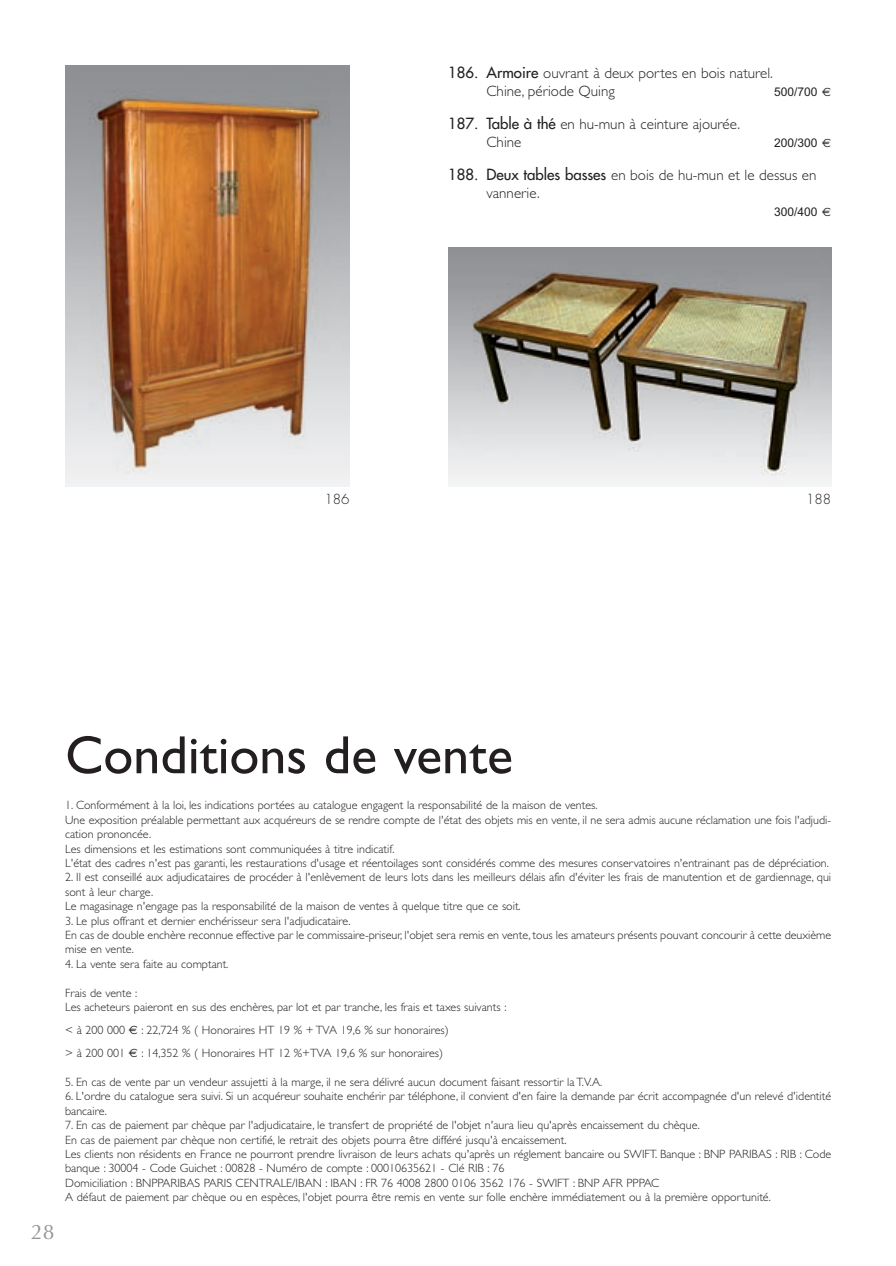
<style>
.page{position:relative;width:896px;height:1266px;background:#fff}
.page>*{position:absolute;margin:0;border:0;box-sizing:border-box;transform-origin:0 0}
.t1{font:54px "Gill Sans";color:#231f20}
.t2{font:21px "Optima";color:#939598}
.t3{font:300 15px/18px "Gill Sans";color:#231f20}
.t4{font:300 13.5px "Futura";color:#231f20}
.t5{font:300 12px/14.4px "Gill Sans";color:#231f20}
.t6{font:12px "Arial";color:#231f20}
.s1{font-family:"Futura";font-weight:400}
.s2{font-family:"Euro Sans"}
.s3{font-family:"Euro Sans";font-weight:400}
</style>
<div class="page">
<img style="left:65px;top:65px;width:284px;height:421px">
<img style="left:448px;top:247px;width:382px;height:239px">
<p class="t3" style="left:486px;top:66px;width:288px;text-indent:-38px"><span class="s1">186. Armoire</span> ouvrant à deux portes en bois naturel.<br>Chine, période Quing</p>
<p class="t6" style="left:773px;top:85px;width:58px">500/700 <span class="s2">€</span></p>
<p class="t3" style="left:486px;top:117px;width:255px;text-indent:-38px"><span class="s1">187. Table à thé</span> en hu-mun à ceinture ajourée.<br>Chine</p>
<p class="t6" style="left:773px;top:136px;width:58px">200/300 <span class="s2">€</span></p>
<p class="t3" style="left:486px;top:168px;width:331px;text-indent:-38px"><span class="s1">188. Deux tables basses</span> en bois de hu-mun et le dessus en vannerie.</p>
<p class="t6" style="left:773px;top:205px;width:59px">300/400 <span class="s2">€</span></p>
<p class="t4" style="left:324px;top:492px;width:27px">186</p>
<p class="t4" style="left:805px;top:492px;width:27px">188</p>
<h2 class="t2" style="left:31px;top:1219px;width:25px">28</h2>
<h1 class="t1" style="left:65px;top:736px;width:449px">Conditions de vente</h1>
<p class="t5" style="left:65px;top:799px;width:767px">1. Conformément à la loi, les indications portées au catalogue engagent la responsabilité de la maison de ventes.<br>Une exposition préalable permettant aux acquéreurs de se rendre compte de l'état des objets mis en vente, il ne sera admis aucune réclamation une fois l'adjudi&shy;cation prononcée.<br>Les dimensions et les estimations sont communiquées à titre indicatif.<br>L'état des cadres n'est pas garanti, les restaurations d'usage et réentoilages sont considérés comme des mesures conservatoires n'entrainant pas de dépréciation.</p>
<p class="t5" style="left:65px;top:871px;width:767px">2. Il est conseillé aux adjudicataires de procéder à l'enlèvement de leurs lots dans les meilleurs délais afin d'éviter les frais de manutention et de gardiennage, qui sont à leur charge.<br>Le magasinage n'engage pas la responsabilité de la maison de ventes à quelque titre que ce soit.</p>
<p class="t5" style="left:65px;top:914px;width:767px">3. Le plus offrant et dernier enchérisseur sera l'adjudicataire.<br>En cas de double enchère reconnue effective par le commissaire-priseur, l'objet sera remis en vente, tous les amateurs présents pouvant concourir à cette deuxième mise en vente.</p>
<p class="t5" style="left:65px;top:958px;width:165px">4. La vente sera faite au comptant.</p>
<p class="t5" style="left:65px;top:986px;width:442px">Frais de vente :<br>Les acheteurs paieront en sus des enchères, par lot et par tranche, les frais et taxes suivants :</p>
<p class="t5" style="left:65px;top:1019px;width:385px;line-height:23px">&lt; à 200 000 <span class="s3">€</span> : 22,724 % ( Honoraires HT 19 % + TVA 19,6 % sur honoraires) &gt; à 200 001 <span class="s3">€</span> : 14,352 % ( Honoraires HT 12 %+TVA 19,6 % sur honoraires)</p>
<p class="t5" style="left:65px;top:1075px;width:538px">5. En cas de vente par un vendeur assujetti à la marge, il ne sera délivré aucun document faisant ressortir la T.V.A.</p>
<p class="t5" style="left:65px;top:1090px;width:767px">6. L'ordre du catalogue sera suivi. Si un acquéreur souhaite enchérir par téléphone, il convient d'en faire la demande par écrit accompagnée d'un relevé d'identité bancaire.</p>
<p class="t5" style="left:65px;top:1119px;width:767px">7. En cas de paiement par chèque par l'adjudicataire, le transfert de propriété de l'objet n'aura lieu qu'après encaissement du chèque.<br>En cas de paiement par chèque non certifié, le retrait des objets pourra être différé jusqu'à encaissement.<br>Les clients non résidents en France ne pourront prendre livraison de leurs achats qu'après un réglement bancaire ou SWIFT. Banque : BNP PARIBAS : RIB : Code banque : 30004 - Code Guichet : 00828 - Numéro de compte : 00010635621 - Clé RIB : 76<br>Domiciliation : BNPPARIBAS PARIS CENTRALE/IBAN : IBAN : FR 76 4008 2800 0106 3562 176 - SWIFT : BNP AFR PPPAC<br>A défaut de paiement par chèque ou en espèces, l'objet pourra être remis en vente sur folle enchère immédiatement ou à la première opportunité.</p>
</div>
